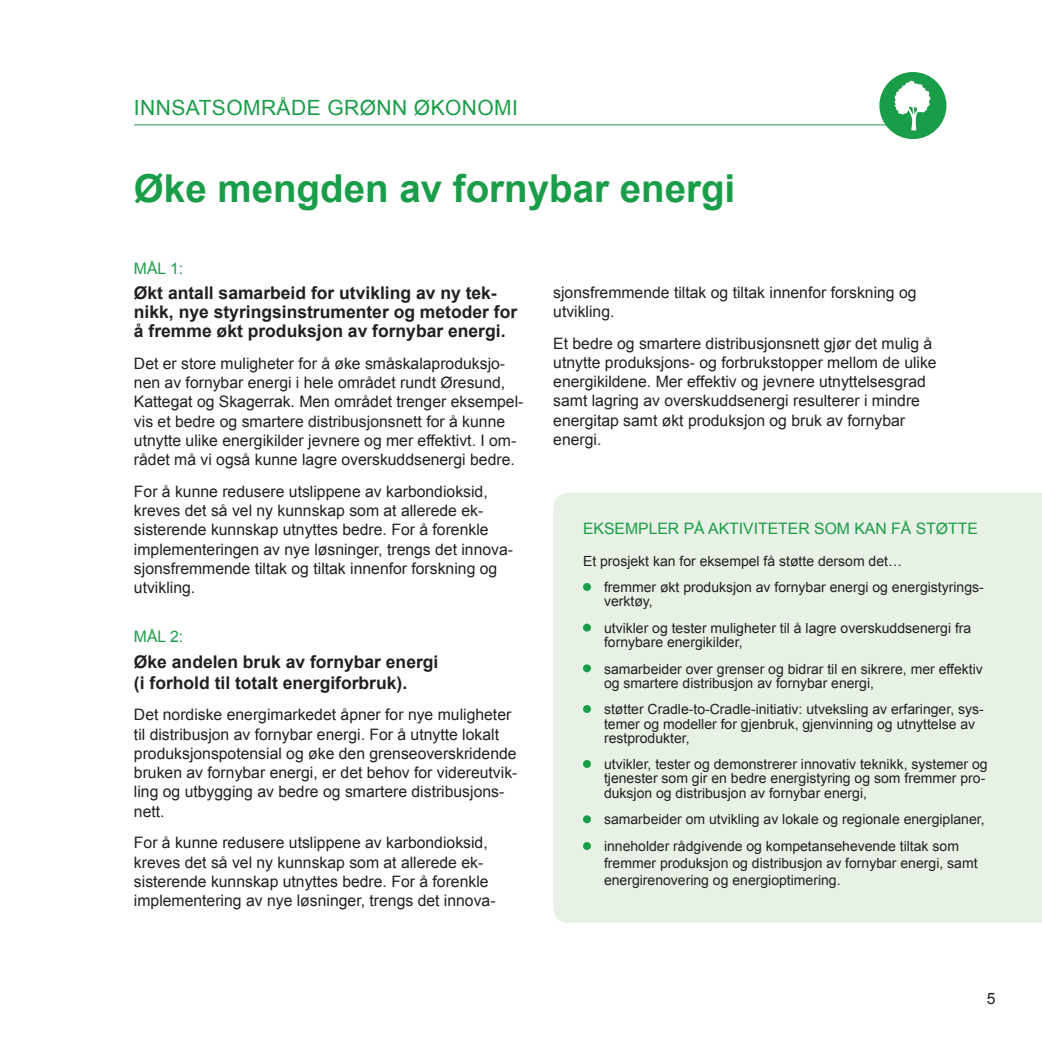
<style>
.page{position:relative;width:1042px;height:1042px;background:#fff}
.page>*{position:absolute;margin:0;border:0;box-sizing:border-box;transform-origin:0 0}
.t1{font:700 38.5px "Arial";color:#1a9d48}
.t2{font:21px "Arial";letter-spacing:.02em;color:#1a9d48}
.t3{font:700 17.5px/19.2px "Arial";color:#231f20}
.t4{font:15.75px/19.2px "Arial";color:#231f20}
.t5{font:15.75px "Arial";color:#1a9d48}
.t6{font:14px/26.4px "Arial";color:#231f20}
</style>
<div class="page">
<hr style="left:134px;top:124px;width:785px;height:1px;background:#1a9d48">
<div style="left:879px;top:72px;width:67px;height:67px;background:#1a9d48;border-radius:50%"></div>
<svg style="left:894px;top:80px;width:37px;height:51px"></svg>
<div style="left:553px;top:493px;width:489px;height:430px;background:#e7f1e5"></div>
<div style="left:583px;top:583px;width:8px;height:8px;background:#1a9d48;border-radius:50%"></div>
<div style="left:583px;top:624px;width:8px;height:7px;background:#1a9d48;border-radius:50%"></div>
<div style="left:583px;top:664px;width:8px;height:8px;background:#1a9d48;border-radius:50%"></div>
<div style="left:583px;top:705px;width:8px;height:8px;background:#1a9d48;border-radius:50%"></div>
<div style="left:583px;top:760px;width:8px;height:8px;background:#1a9d48;border-radius:50%"></div>
<div style="left:583px;top:815px;width:8px;height:8px;background:#1a9d48;border-radius:50%"></div>
<div style="left:583px;top:842px;width:8px;height:8px;background:#1a9d48;border-radius:50%"></div>
<h2 class="t2" style="left:134px;top:93px;width:385px">INNSATSOMRÅDE GRØNN ØKONOMI</h2>
<h1 class="t1" style="left:134px;top:163px;width:603px">Øke mengden av fornybar energi</h1>
<p class="t5" style="left:134px;top:259px;width:51px">MÅL 1:</p>
<p class="t3" style="left:134px;top:283px;width:385px">Økt antall samarbeid for utvikling av ny tek&shy;nikk, nye styringsinstrumenter og metoder for å fremme økt produksjon av fornybar energi.</p>
<p class="t4" style="left:134px;top:354px;width:391px">Det er store muligheter for å øke småskalaproduksjo&shy;nen av fornybar energi i hele området rundt Øresund, Kattegat og Skagerrak. Men området trenger eksempel&shy;vis et bedre og smartere distribusjonsnett for å kunne utnytte ulike energikilder jevnere og mer effektivt. I om&shy;rådet må vi også kunne lagre overskuddsenergi bedre.</p>
<p class="t4" style="left:134px;top:482px;width:381px">For å kunne redusere utslippene av karbondioksid, kreves det så vel ny kunnskap som at allerede ek&shy;sisterende kunnskap utnyttes bedre. For å forenkle implementeringen av nye løsninger, trengs det innova&shy;sjonsfremmende tiltak og tiltak innenfor forskning og utvikling.</p>
<p class="t5" style="left:134px;top:626px;width:51px">MÅL 2:</p>
<p class="t3" style="left:134px;top:651px;width:306px;line-height:21px">Øke andelen bruk av fornybar energi (i forhold til totalt energiforbruk).</p>
<p class="t4" style="left:134px;top:705px;width:385px">Det nordiske energimarkedet åpner for nye muligheter til distribusjon av fornybar energi. For å utnytte lokalt produksjonspotensial og øke den grenseoverskridende bruken av fornybar energi, er det behov for videreutvik&shy;ling og utbygging av bedre og smartere distribusjons&shy;nett.</p>
<p class="t4" style="left:134px;top:833px;width:363px">For å kunne redusere utslippene av karbondioksid, kreves det så vel ny kunnskap som at allerede ek&shy;sisterende kunnskap utnyttes bedre. For å forenkle implementering av nye løsninger, trengs det innova-</p>
<p class="t4" style="left:553px;top:283px;width:365px">sjonsfremmende tiltak og tiltak innenfor forskning og utvikling.</p>
<p class="t4" style="left:553px;top:333px;width:385px">Et bedre og smartere distribusjonsnett gjør det mulig å utnytte produksjons- og forbrukstopper mellom de ulike energikildene. Mer effektiv og jevnere utnyttelsesgrad samt lagring av overskuddsenergi resulterer i mindre energitap samt økt produksjon og bruk av fornybar energi.</p>
<p class="t5" style="left:583px;top:518px;width:396px">EKSEMPLER PÅ AKTIVITETER SOM KAN FÅ STØTTE</p>
<p class="t6" style="left:604px;top:548px;width:381px;text-indent:-21px">Et prosjekt kan for eksempel få støtte dersom det…<br>fremmer økt produksjon av fornybar energi og energistyrings-</p>
<p class="t6" style="left:604px;top:588px;width:369px">verktøy,<br>utvikler og tester muligheter til å lagre overskuddsenergi fra</p>
<p class="t6" style="left:604px;top:629px;width:380px">fornybare energikilder,<br>samarbeider over grenser og bidrar til en sikrere, mer effektiv</p>
<p class="t6" style="left:604px;top:670px;width:381px">og smartere distribusjon av fornybar energi,<br>støtter Cradle-to-Cradle-initiativ: utveksling av erfaringer, sys-</p>
<p class="t6" style="left:604px;top:716px;width:373px;line-height:14.3px">temer og modeller for gjenbruk, gjenvinning og utnyttelse av restprodukter,</p>
<p class="t6" style="left:604px;top:757px;width:385px;line-height:14.3px">utvikler, tester og demonstrerer innovativ teknikk, systemer og tjenester som gir en bedre energistyring og som fremmer pro&shy;duksjon og distribusjon av fornybar energi,</p>
<p class="t6" style="left:604px;top:806px;width:382px">samarbeider om utvikling av lokale og regionale energiplaner, inneholder rådgivende og kompetansehevende tiltak som</p>
<p class="t6" style="left:604px;top:855px;width:375px;line-height:16.8px">fremmer produksjon og distribusjon av fornybar energi, samt energirenovering og energioptimering.</p>
<p class="t4" style="left:987px;top:989px;width:10px">5</p>
</div>
